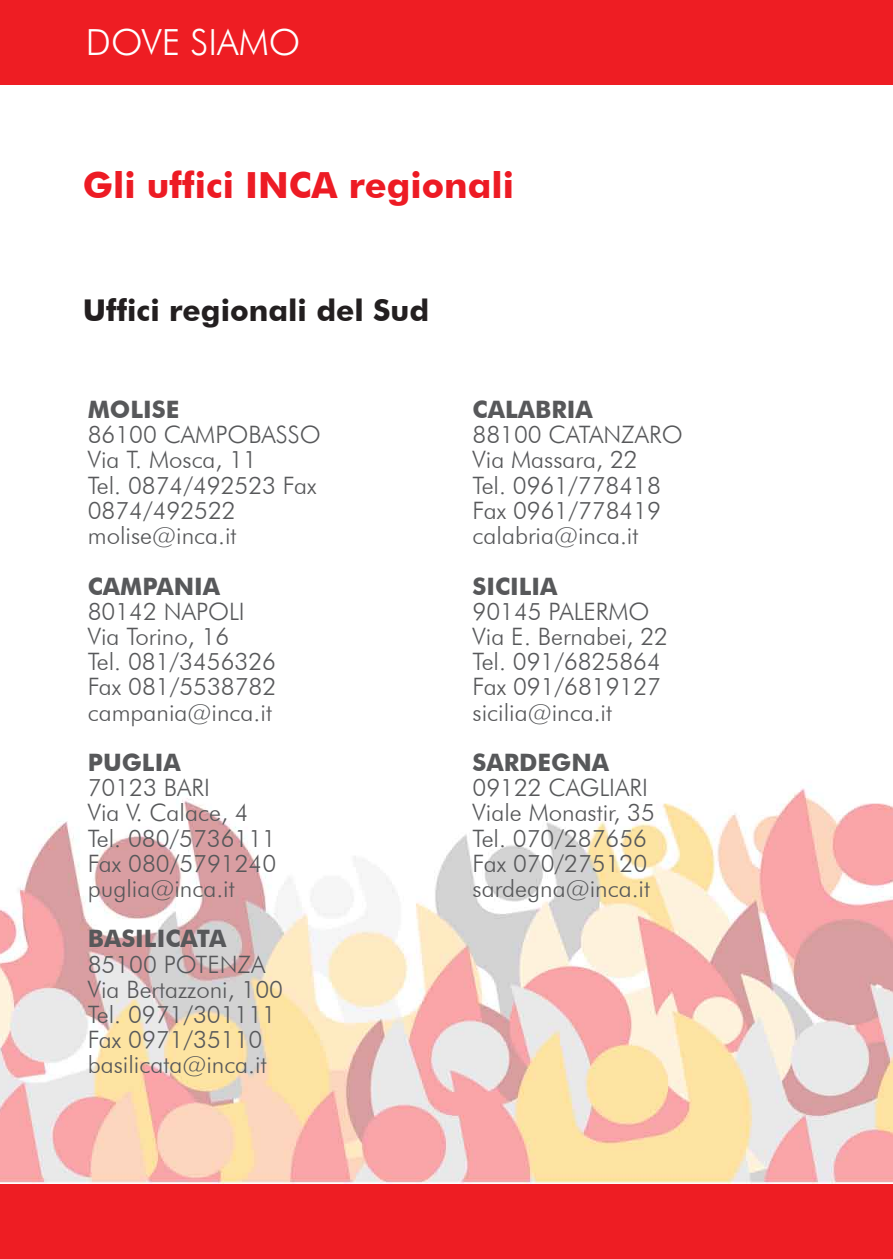
<style>
.page{position:relative;width:893px;height:1259px;background:#fff}
.page>*{position:absolute;margin:0;border:0;box-sizing:border-box;transform-origin:0 0}
.t1{font:700 36px "Futura BT";color:#ed1b24}
.t2{font:300 36px "Futura BT";color:#fff}
.t3{font:700 30px "Futura BT";color:#231f20}
.t4{font:300 24px/25.2px "Futura BT";color:#57585a}
.t5{font:700 24px "Futura BT";color:#57585a}
</style>
<div class="page">
<div style="left:0;top:0;width:893px;height:84px;background:#ee1d23"></div>
<img style="left:0;top:788px;width:893px;height:396px">
<div style="left:0;top:1184px;width:893px;height:75px;background:#ee1d23"></div>
<h1 class="t2" style="left:86px;top:20px;width:216px">DOVE SIAMO</h1>
<h1 class="t1" style="left:83px;top:163px;width:433px">Gli uffici I NCA regionali</h1>
<p class="t3" style="left:83px;top:292px;width:348px">Uffici regionali del Sud</p>
<p class="t5" style="left:88px;top:395px;width:56px">MOLISE</p>
<p class="t4" style="left:88px;top:422px;width:235px">86100 CAMPOBASSO<br>Via T. Mosca, 11<br>Tel. 0874/492523 Fax<br>0874/492522 molise@inca.it</p>
<p class="t5" style="left:88px;top:571px;width:19px">CAMPA</p>
<p class="t5" style="left:174px;top:571px;width:34px">NIA</p>
<p class="t4" style="left:88px;top:598px;width:190px">80142 NAPOLI<br>Via Torino, 16<br>Tel. 081/3456326<br>Fax 081/5538782 campania@inca.it</p>
<p class="t5" style="left:88px;top:748px;width:68px">PUGLIA</p>
<p class="t4" style="left:88px;top:775px;width:190px">70123 BARI<br>Via V. Calace, 4<br>Tel. 080/5736111<br>Fax 080/5791240 puglia@inca.it</p>
<p class="t5" style="left:88px;top:924px;width:31px">BASILICA</p>
<p class="t5" style="left:197px;top:924px;width:31px">TA</p>
<p class="t4" style="left:88px;top:951px;width:197px">85100 POTENZA<br>Via Bertazzoni, 100<br>Tel. 0971/301111<br>Fax 0971/35110 basilicata@inca.it</p>
<p class="t5" style="left:473px;top:395px;width:17px">CALA</p>
<p class="t5" style="left:535px;top:395px;width:31px">BRIA</p>
<p class="t4" style="left:473px;top:422px;width:212px">88100 CATANZARO<br>Via Massara, 22<br>Tel. 0961/778418<br>Fax 0961/778419 calabria@inca.it</p>
<p class="t5" style="left:473px;top:571px;width:14px">SICILIA</p>
<p class="t4" style="left:473px;top:598px;width:197px">90145 PALERMO<br>Via E. Bernabei, 22<br>Tel. 091/6825864<br>Fax 091/6819127 sicilia@inca.it</p>
<p class="t5" style="left:473px;top:748px;width:17px">SARDE</p>
<p class="t5" style="left:551px;top:748px;width:60px">GNA</p>
<p class="t4" style="left:473px;top:775px;width:184px">09122 CAGLIARI<br>Viale Monastir, 35<br>Tel. 070/287656<br>Fax 070/275120 sardegna@inca.it</p>
</div>
